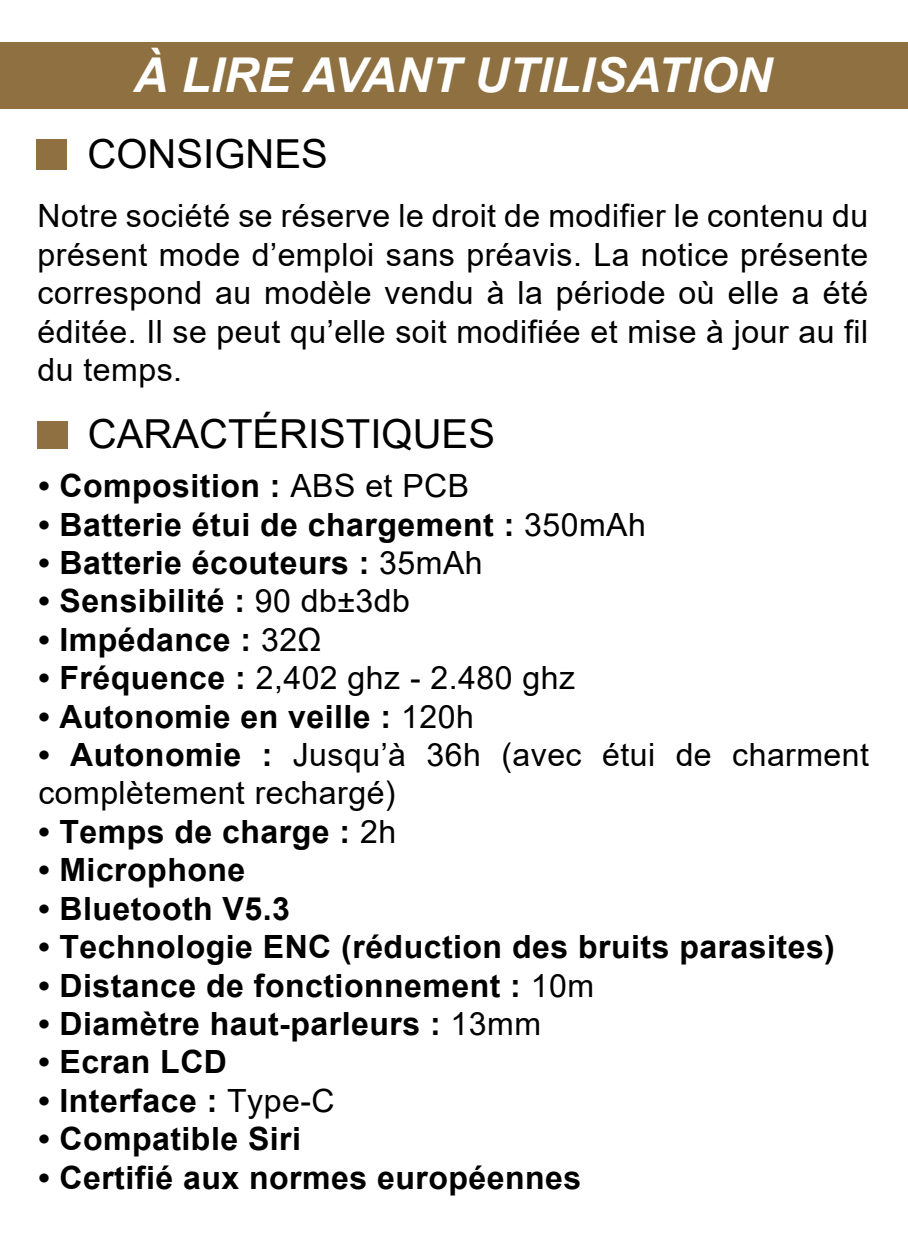
<style>
.page{position:relative;width:908px;height:1248px;background:#fff}
.page>*{position:absolute;margin:0;border:0;box-sizing:border-box;transform-origin:0 0}
.t1{font:italic 700 48px "Arial";color:#fff}
.t2{font:40px "Arial";color:#000}
.t3{font:700 32px "Arial";letter-spacing:.015em;color:#000}
.t4{font:32px/38.4px "Arial";letter-spacing:.015em;color:#000;text-align:justify}
.s1{font-weight:400}
.s2{font-weight:700}
</style>
<div class="page">
<div style="left:0;top:43px;width:907px;height:66px;background:#8f7040"></div>
<div style="left:36px;top:139px;width:31px;height:30px;background:#8f7040"></div>
<div style="left:37px;top:421px;width:30px;height:28px;background:#8f7040"></div>
<h1 class="t1" style="left:133px;top:43px;width:640px">À LIRE AVANT UTILISATION</h1>
<p class="t2" style="left:87px;top:127px;width:242px">CONSIGNES</p>
<p class="t4" style="left:38px;top:196px;width:831px">Notre société se réserve le droit de modifier le contenu du présent mode d’emploi sans préavis. La notice présente correspond au modèle vendu à la période où elle a été éditée. Il se peut qu’elle soit modifiée et mise à jour au fil du temps.</p>
<p class="t2" style="left:88px;top:407px;width:408px">CARACTÉRISTIQUES</p>
<p class="t3" style="left:38px;top:463px;width:432px">• Composition : <span class="s1">ABS et PCB</span></p>
<p class="t3" style="left:38px;top:501px;width:608px">• Batterie étui de chargement : <span class="s1">350mAh</span></p>
<p class="t3" style="left:38px;top:540px;width:445px">• Batterie écouteurs : <span class="s1">35mAh</span></p>
<p class="t3" style="left:38px;top:578px;width:373px">• Sensibilité : <span class="s1">90 db±3db</span></p>
<p class="t3" style="left:38px;top:617px;width:284px">• Impédance : <span class="s1">32Ω</span></p>
<p class="t4" style="left:38px;top:658px;width:538px"><span class="s2">• Fréquence :</span> 2,402 ghz - 2.480 ghz</p>
<p class="t3" style="left:38px;top:693px;width:436px">• Autonomie en veille : <span class="s1">120h</span></p>
<p class="t4" style="left:38px;top:735px;width:831px"><span class="s2">• Autonomie :</span> Jusqu’à 36h (avec étui de charment complètement rechargé)</p>
<p class="t3" style="left:38px;top:809px;width:359px">• Temps de charge : <span class="s1">2h</span></p>
<p class="t3" style="left:38px;top:847px;width:208px">• Microphone</p>
<p class="t3" style="left:38px;top:885px;width:253px">• Bluetooth V5.3</p>
<p class="t3" style="left:38px;top:924px;width:797px">• Technologie ENC (réduction des bruits parasites)</p>
<p class="t3" style="left:38px;top:962px;width:557px">• Distance de fonctionnement : <span class="s1">10m</span></p>
<p class="t3" style="left:38px;top:1001px;width:504px">• Diamètre haut-parleurs : <span class="s1">13mm</span></p>
<p class="t3" style="left:38px;top:1039px;width:190px">• Ecran LCD</p>
<p class="t3" style="left:38px;top:1077px;width:297px">• Interface : <span class="s1">Type-C</span></p>
<p class="t3" style="left:38px;top:1116px;width:264px">• Compatible Siri</p>
<p class="t3" style="left:38px;top:1154px;width:544px">• Certifié aux normes européennes</p>
</div>
